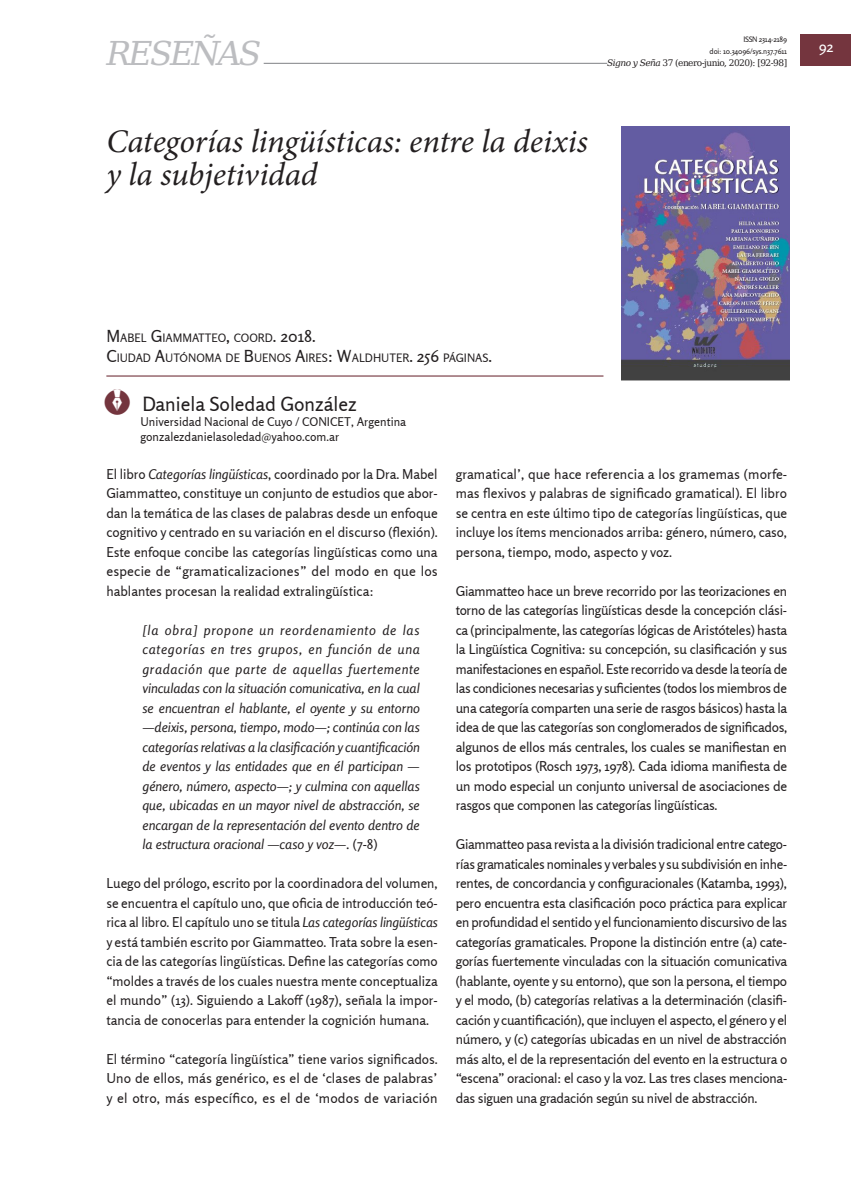
<style>
.page{position:relative;width:851px;height:1191px;background:#fff}
.page>*{position:absolute;margin:0;border:0;box-sizing:border-box;transform-origin:0 0}
.t1{font:italic 33px/33px "Minion Pro";letter-spacing:-.005em;color:#231f20}
.t2{font:italic 33px "DejaVu Serif";letter-spacing:-.08em;color:#bcbdc0}
.t3{font:19.5px "Rosario";color:#231f20}
.t4{font:15px "Rosario";color:#fff}
.t5{font:13.5px/19.5px "Rosario";color:#231f20;text-align:justify}
.t6{font:italic 13.5px/19.5px "Rosario";color:#231f20;text-align:justify}
.t7{font:12px/15px "Rosario";color:#231f20}
.t8{font:11.55px/19.5px "Rosario";color:#231f20}
.t9{font:9px "DejaVu Serif";letter-spacing:-.06em;color:#231f20}
.t10{font:7.5px/12px "Rosario";letter-spacing:-.02em;color:#231f20;text-align:right}
.s1{font-style:italic}
.s2{font-size:16.5px}
.s3{font-family:"Iconospararevistasfilo Regula";font-size:33px;color:#74353e}
.s4{font-style:normal}
</style>
<div class="page">
<hr style="left:112px;top:63px;width:540px;height:1px;background:#808285">
<div style="left:607px;top:55px;width:180px;height:15px;background:#fff"></div>
<div style="left:799px;top:35px;width:51px;height:31px;background:#74353e"></div>
<div style="left:106px;top:46px;width:158px;height:27px;background:#fff"></div>
<hr style="left:106px;top:375px;width:497px;height:1px;background:#74353e">
<img style="left:621px;top:126px;width:168px;height:254px">
<h1 class="t2" style="left:106px;top:29px;width:157px">RESEÑAS</h1>
<p class="t10" style="left:709px;top:33px;width:79px">ISSN 2314-2189<br>doi: 10.34096/sys.n37.7611</p>
<p class="t9" style="left:607px;top:56px;width:181px"><span class="s1">Signo y Seña</span> 37 (enero-junio, 2020): [92-98]</p>
<h1 class="t1" style="left:106px;top:124px;width:483px">Categorías lingüísticas: entre la deixis y la subjetividad</h1>
<p class="t4" style="left:818px;top:38px;width:16px">92</p>
<p class="t8" style="left:106px;top:328px;width:387px"><span class="s2">M</span>ABEL <span class="s2">G</span>IAMMATTEO<span class="s2">,</span> COORD<span class="s2">. 2018.<br>C</span>IUDAD <span class="s2">A</span>UTÓNOMA DE <span class="s2">B</span>UENOS <span class="s2">A</span>IRES<span class="s2">: W</span>ALDHUTER<span class="s2">. 256</span> PÁGINAS<span class="s2">.</span></p>
<h2 class="t3" style="left:106px;top:392px;width:252px"><span class="s3">"</span> Daniela Soledad González</h2>
<p class="t7" style="left:140px;top:414px;width:267px">Universidad Nacional de Cuyo / CONICET, Argentina gonzalezdanielasoledad@yahoo.com.ar</p>
<p class="t5" style="left:106px;top:464px;width:333px">El libro <span class="s1">Categorías lingüísticas</span>, coordinado por la Dra. Mabel Giammatteo, constituye un conjunto de estudios que abor&shy;dan la temática de las clases de palabras desde un enfoque cognitivo y centrado en su variación en el discurso (flexión).<br>Este enfoque concibe las categorías lingüísticas como una especie de “gramaticalizaciones” del modo en que los hablantes procesan la realidad extralingüística:</p>
<p class="t6" style="left:142px;top:620px;width:279px">[la obra] propone un reordenamiento de las categorías en tres grupos, en función de una gradación que parte de aquellas fuertemente vinculadas con la situación comunicativa, en la cual se encuentran el hablante, el oyente y su entorno —deixis, persona, tiempo, modo—; continúa con las categorías relativas a la clasificación y cuantificación de eventos y las entidades que en él participan — género, número, aspecto—; y culmina con aquellas que, ubicadas en un mayor nivel de abstracción, se encargan de la representación del evento dentro de la estructura oracional —caso y voz—. <span class="s4">(7-8)</span></p>
<p class="t5" style="left:106px;top:873px;width:333px">Luego del prólogo, escrito por la coordinadora del volumen, se encuentra el capítulo uno, que oficia de introducción teó&shy;rica al libro. El capítulo uno se titula <span class="s1">Las categorías lingüísticas </span>y está también escrito por Giammatteo. Trata sobre la esen&shy;cia de las categorías lingüísticas. Define las categorías como “moldes a través de los cuales nuestra mente conceptualiza el mundo” (13). Siguiendo a Lakoff (1987), señala la impor&shy;tancia de conocerlas para entender la cognición humana.</p>
<p class="t5" style="left:106px;top:1049px;width:333px">El término “categoría lingüística” tiene varios significados.<br>Uno de ellos, más genérico, es el de ‘clases de palabras’ y el otro, más específico, es el de ‘modos de variación</p>
<p class="t5" style="left:455px;top:464px;width:333px">gramatical’, que hace referencia a los gramemas (morfe&shy;mas flexivos y palabras de significado gramatical). El libro se centra en este último tipo de categorías lingüísticas, que incluye los ítems mencionados arriba: género, número, caso, persona, tiempo, modo, aspecto y voz.</p>
<p class="t5" style="left:455px;top:581px;width:333px">Giammatteo hace un breve recorrido por las teorizaciones en torno de las categorías lingüísticas desde la concepción clási&shy;ca (principalmente, las categorías lógicas de Aristóteles) hasta la Lingüística Cognitiva: su concepción, su clasificación y sus manifestaciones en español. Este recorrido va desde la teoría de las condiciones necesarias y suficientes (todos los miembros de una categoría comparten una serie de rasgos básicos) hasta la idea de que las categorías son conglomerados de significados, algunos de ellos más centrales, los cuales se manifiestan en los prototipos (Rosch 1973, 1978). Cada idioma manifiesta de un modo especial un conjunto universal de asociaciones de rasgos que componen las categorías lingüísticas.</p>
<p class="t5" style="left:455px;top:834px;width:333px">Giammatteo pasa revista a la división tradicional entre catego&shy;rías gramaticales nominales y verbales y su subdivisión en inhe&shy;rentes, de concordancia y configuracionales (Katamba, 1993), pero encuentra esta clasificación poco práctica para explicar en profundidad el sentido y el funcionamiento discursivo de las categorías gramaticales. Propone la distinción entre (a) cate&shy;gorías fuertemente vinculadas con la situación comunicativa (hablante, oyente y su entorno), que son la persona, el tiempo y el modo, (b) categorías relativas a la determinación (clasifi&shy;cación y cuantificación), que incluyen el aspecto, el género y el número, y (c) categorías ubicadas en un nivel de abstracción más alto, el de la representación del evento en la estructura o “escena” oracional: el caso y la voz. Las tres clases menciona&shy;das siguen una gradación según su nivel de abstracción.</p>
</div>
